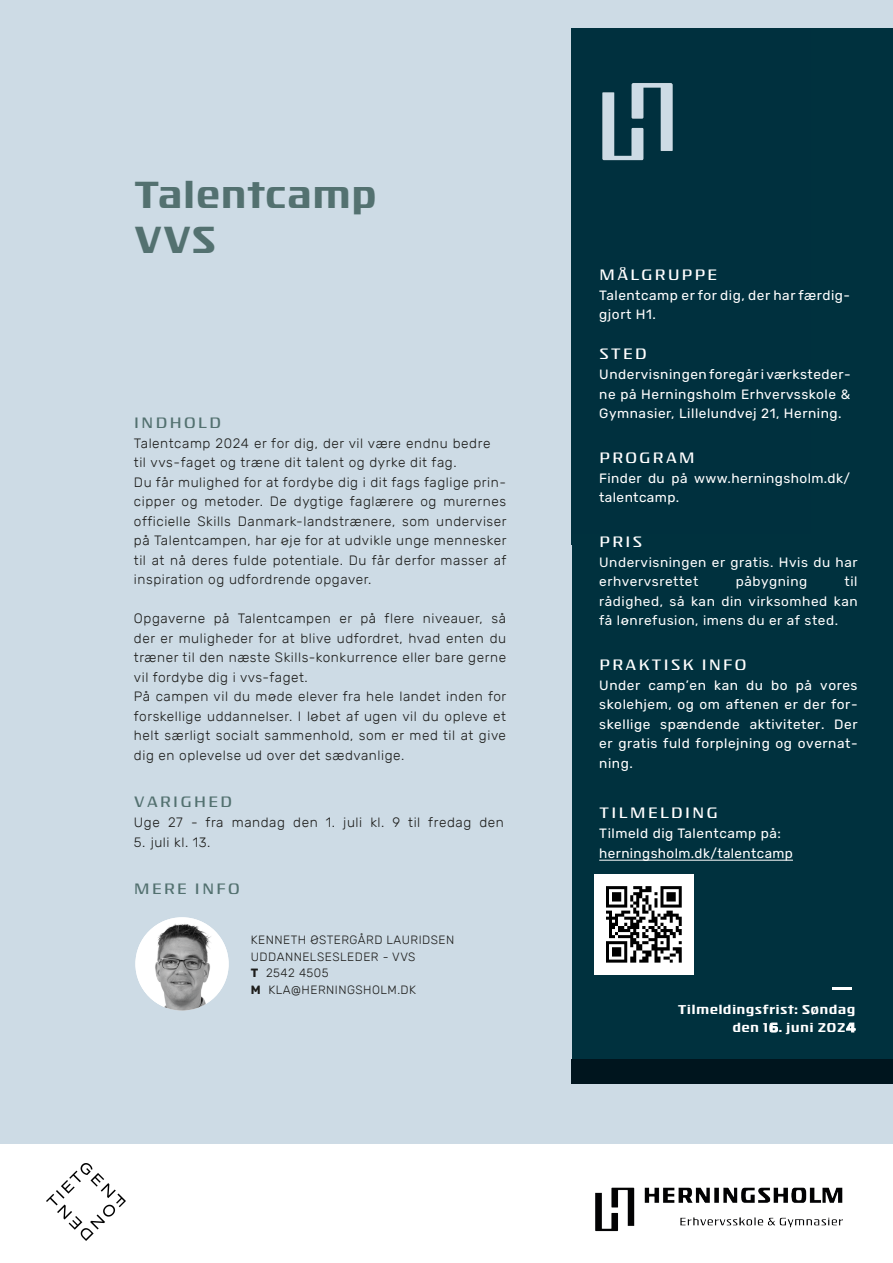
<style>
.page{position:relative;width:893px;height:1263px;background:#fff}
.page>*{position:absolute;margin:0;border:0;box-sizing:border-box;transform-origin:0 0}
.t1{font:600 37.5px/45px "Isotope";color:#537170}
.t2{font:15px "Isotope";letter-spacing:.12em;color:#fff}
.t3{font:15px "Isotope";letter-spacing:.12em;color:#537170}
.t4{font:300 13.5px/19.5px "Rubik";letter-spacing:.04em;color:#1d1d1b}
.t5{font:13.5px/19.5px "Rubik";letter-spacing:.04em;color:#fff}
.t6{font:600 12.75px/17.9px "Isotope";letter-spacing:.02em;color:#fff;text-align:right}
.t7{font:300 12px "Rubik";letter-spacing:.04em;color:#1d1d1b}
.s1{font-weight:700}
</style>
<div class="page">
<div style="left:0;top:0;width:893px;height:1144px;background:#cddbe5"></div>
<div style="left:572px;top:29px;width:239px;height:505px;background:#00303e"></div>
<div style="left:572px;top:534px;width:250px;height:525px;background:#00313e"></div>
<div style="left:811px;top:29px;width:82px;height:1030px;background:#00313e"></div>
<div style="left:572px;top:1059px;width:321px;height:25px;background:#00151e"></div>
<img style="left:135px;top:917px;width:94px;height:93px;border-radius:47px">
<img style="left:595px;top:1187px;width:248px;height:45px">
<hr style="left:833px;top:987px;width:19px;height:3px;background:#fff">
<hr style="left:599px;top:860px;width:194px;height:1px;background:#fff">
<img style="left:594px;top:875px;width:99px;height:99px">
<img style="left:46px;top:1163px;width:79px;height:78px">
<p class="t1" style="left:134px;top:171px;width:245px">Talentcamp<br>VVS</p>
<p class="t3" style="left:134px;top:412px;width:89px">INDHOLD</p>
<p class="t4" style="left:134px;top:434px;width:374px">Talentcamp 2024 er for dig, der vil være endnu bedre<br>til vvs-faget og træne dit talent og dyrke dit fag.<br>Du får mulighed for at fordybe dig i dit fags faglige prin&shy;cipper og metoder. De dygtige faglærere og murernes officielle Skills Danmark-landstrænere, som underviser på Talentcampen, har øje for at udvikle unge mennesker til at nå deres fulde potentiale. Du får derfor masser af inspiration og udfordrende opgaver.</p>
<p class="t4" style="left:134px;top:609px;width:374px">Opgaverne på Talentcampen er på flere niveauer, så der er muligheder for at blive udfordret, hvad enten du træner til den næste Skills-konkurrence eller bare gerne vil fordybe dig i vvs-faget.<br>På campen vil du møde elever fra hele landet inden for forskellige uddannelser. I løbet af ugen vil du opleve et helt særligt socialt sammenhold, som er med til at give dig en oplevelse ud over det sædvanlige.</p>
<p class="t3" style="left:134px;top:791px;width:100px">VARIGHED</p>
<p class="t4" style="left:134px;top:813px;width:371px">Uge 27 - fra mandag den 1. juli kl. 9 til fredag den</p>
<p class="t4" style="left:134px;top:833px;width:78px">5. juli kl. 13.</p>
<p class="t3" style="left:134px;top:878px;width:108px">MERE INFO</p>
<p class="t7" style="left:251px;top:933px;width:205px">KENNETH ØSTERGÅRD LAURIDSEN</p>
<p class="t7" style="left:251px;top:950px;width:166px">UDDANNELSESLEDER - VVS</p>
<p class="t7" style="left:251px;top:966px;width:79px"><span class="s1">T</span> 2542 4505</p>
<p class="t7" style="left:251px;top:983px;width:167px"><span class="s1">M</span> KLA@HERNINGSHOLM.DK</p>
<p class="t2" style="left:599px;top:264px;width:120px">MÅLGRUPPE</p>
<p class="t5" style="left:599px;top:286px;width:252px">Talentcamp er for dig, der har færdig&shy;gjort H1.</p>
<p class="t2" style="left:599px;top:343px;width:49px">STED</p>
<p class="t5" style="left:599px;top:365px;width:253px;text-align:justify">Undervisningen foregår i værksteder&shy;ne på Herningsholm Erhvervsskole &amp; Gymnasier, Lillelundvej 21, Herning.</p>
<p class="t2" style="left:599px;top:447px;width:97px">PROGRAM</p>
<p class="t5" style="left:599px;top:469px;width:252px">Finder du på www.herningsholm.dk/ talentcamp.</p>
<p class="t2" style="left:599px;top:531px;width:45px">PRIS</p>
<p class="t5" style="left:599px;top:553px;width:260px">Undervisningen er gratis. Hvis du har erhvervsrettet</p>
<p class="t5" style="left:736px;top:572px;width:73px">påbygning</p>
<p class="t5" style="left:599px;top:572px;width:260px;text-align:justify;text-indent:245px">til rådighed, så kan din virksomhed kan få lønrefusion, imens du er af sted.</p>
<p class="t2" style="left:599px;top:654px;width:149px">PRAKTISK INFO</p>
<p class="t5" style="left:599px;top:676px;width:260px;text-align:justify">Under camp’en kan du bo på vores skolehjem, og om aftenen er der for&shy;skellige spændende aktiviteter. Der er gratis fuld forplejning og overnat&shy;ning.</p>
<p class="t2" style="left:599px;top:802px;width:120px">TILMELDING</p>
<p class="t5" style="left:599px;top:824px;width:195px">Tilmeld dig Talentcamp på: herningsholm.dk/talentcamp</p>
<p class="t6" style="left:678px;top:1000px;width:179px">Tilmeldingsfrist: Søndag den 16. juni 2024</p>
</div>
